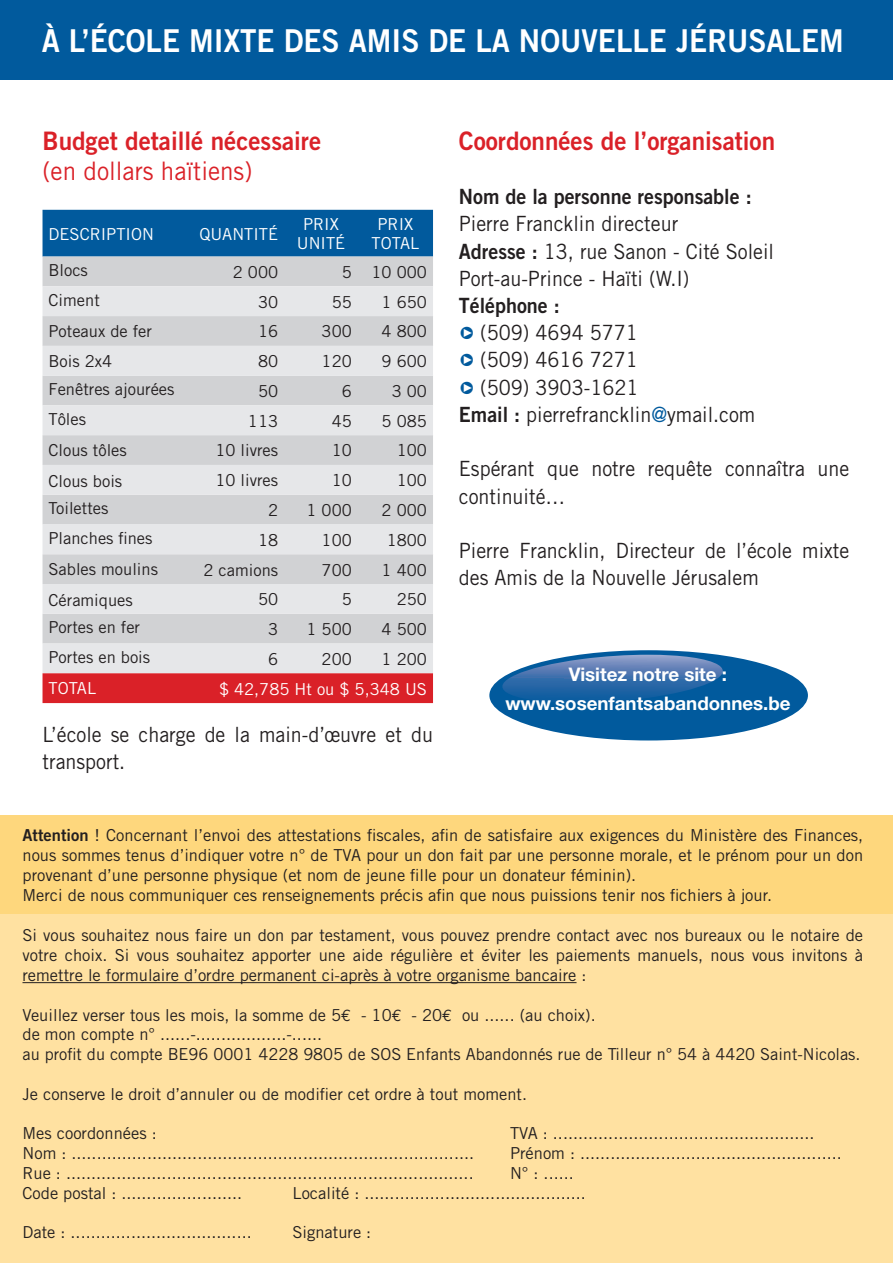
<style>
.page{position:relative;width:893px;height:1263px;background:#fff}
.page>*{position:absolute;margin:0;border:0;box-sizing:border-box;transform-origin:0 0}
.t1{font:31.5px "Trade Gothic Bold Two";color:#fff;scale:.94 1}
.t2{font:25.5px "Trade Gothic Bold Two";color:#da2128;scale:.95 1}
.t3{font:25.5px "Trade Gothic";color:#da2128;scale:.95 1}
.t4{font:21px/27.2px "Trade Gothic";color:#231f20;scale:.94 1}
.t5{font:21px "Trade Gothic Bold Two";color:#231f20;scale:.94 1}
.t6{font:700 18.75px/28.8px "Helvetica Neue";color:#fff;text-align:center}
.t7{font:16.5px/19.8px "Trade Gothic";color:#231f20}
.t8{font:16.5px/19.8px "Trade Gothic";color:#fff}
.s1{font-family:"Trade Gothic Bold Two"}
.s2{color:#015a9d}
.s3{font-family:"Euro Mono"}
</style>
<div class="page">
<div style="left:0;top:0;width:893px;height:80px;background:#015a9d"></div>
<div style="left:0;top:906px;width:893px;height:357px;background:#ffe1a1"></div>
<hr style="left:22px;top:982px;width:554px;height:1px;background:#231f20">
<div style="left:0;top:815px;width:893px;height:98px;background:#fed77d"></div>
<div style="left:43px;top:210px;width:390px;height:47px;background:#015a9d"></div>
<div style="left:43px;top:257px;width:390px;height:29px;background:#d1d2d4"></div>
<svg style="left:43px;top:286px;width:390px;height:387px;background:#dcdddf"></svg>
<div style="left:43px;top:673px;width:390px;height:30px;background:#da2128"></div>
<div style="left:489px;top:650px;width:319px;height:90px;background:#015a9d;border-radius:50%"></div>
<svg style="left:490px;top:655px;width:245px;height:51px"></svg>
<h1 class="t1" style="left:42px;top:21px;width:611px">à l’école Mixte des Am is de la Nouvelle</h1>
<h1 class="t1" style="left:676px;top:21px;width:118px">Jérusalem</h1>
<h2 class="t2" style="left:43px;top:125px;width:295px">Budget detaillé nécessaire</h2>
<h2 class="t3" style="left:43px;top:156px;width:222px">(en dollars haïtiens)</h2>
<p class="t8" style="left:49px;top:224px;width:11px">description</p>
<p class="t8" style="left:199px;top:224px;width:33px">Quantit</p>
<p class="t8" style="left:268px;top:224px;width:12px">é</p>
<p class="t8" style="left:297px;top:214px;width:44px;text-indent:6px">Prix<br>Unit</p>
<p class="t8" style="left:335px;top:233px;width:12px">é</p>
<p class="t8" style="left:378px;top:214px;width:37px">Prix</p>
<p class="t8" style="left:372px;top:233px;width:7px">total</p>
<p class="t7" style="left:49px;top:260px;width:41px">Blocs</p>
<p class="t7" style="left:233px;top:262px;width:47px">2 000</p>
<p class="t7" style="left:342px;top:262px;width:87px">5 10 000</p>
<p class="t7" style="left:49px;top:290px;width:53px">Ciment</p>
<p class="t7" style="left:258px;top:292px;width:22px">30</p>
<p class="t7" style="left:332px;top:292px;width:22px">55</p>
<p class="t7" style="left:382px;top:292px;width:47px">1 650</p>
<p class="t7" style="left:49px;top:321px;width:105px">Poteaux de fer</p>
<p class="t7" style="left:258px;top:321px;width:22px">16</p>
<p class="t7" style="left:322px;top:321px;width:32px">300</p>
<p class="t7" style="left:382px;top:321px;width:47px">4 800</p>
<p class="t7" style="left:49px;top:351px;width:65px">Bois 2x4</p>
<p class="t7" style="left:258px;top:351px;width:22px">80</p>
<p class="t7" style="left:322px;top:351px;width:32px">120</p>
<p class="t7" style="left:382px;top:351px;width:47px">9 600</p>
<p class="t7" style="left:49px;top:379px;width:128px">Fenêtres ajourées</p>
<p class="t7" style="left:258px;top:381px;width:22px">50</p>
<p class="t7" style="left:342px;top:381px;width:12px">6</p>
<p class="t7" style="left:392px;top:381px;width:37px">3 00</p>
<p class="t7" style="left:49px;top:409px;width:39px">Tôles</p>
<p class="t7" style="left:248px;top:411px;width:32px">113</p>
<p class="t7" style="left:332px;top:411px;width:22px">45</p>
<p class="t7" style="left:382px;top:411px;width:47px">5 085</p>
<p class="t7" style="left:49px;top:440px;width:80px">Clous tôles</p>
<p class="t7" style="left:215px;top:440px;width:64px">10 livres</p>
<p class="t7" style="left:332px;top:440px;width:22px">10</p>
<p class="t7" style="left:397px;top:440px;width:32px">100</p>
<p class="t7" style="left:49px;top:470px;width:75px">Clous bois</p>
<p class="t7" style="left:215px;top:470px;width:64px">10 livres</p>
<p class="t7" style="left:332px;top:470px;width:22px">10</p>
<p class="t7" style="left:397px;top:470px;width:32px">100</p>
<p class="t7" style="left:49px;top:498px;width:61px">Toilettes</p>
<p class="t7" style="left:268px;top:500px;width:12px">2</p>
<p class="t7" style="left:306px;top:500px;width:47px">1 000</p>
<p class="t7" style="left:382px;top:500px;width:47px">2 000</p>
<p class="t7" style="left:49px;top:528px;width:106px">Planches fines</p>
<p class="t7" style="left:258px;top:530px;width:22px">18</p>
<p class="t7" style="left:322px;top:530px;width:32px">100</p>
<p class="t7" style="left:387px;top:530px;width:42px">1800</p>
<p class="t7" style="left:49px;top:559px;width:111px">Sables moulins</p>
<p class="t7" style="left:203px;top:560px;width:76px">2 camions</p>
<p class="t7" style="left:322px;top:560px;width:32px">700</p>
<p class="t7" style="left:382px;top:560px;width:47px">1 400</p>
<p class="t7" style="left:49px;top:590px;width:86px">Céramiques</p>
<p class="t7" style="left:258px;top:589px;width:22px">50</p>
<p class="t7" style="left:342px;top:589px;width:12px">5</p>
<p class="t7" style="left:397px;top:589px;width:32px">250</p>
<p class="t7" style="left:49px;top:617px;width:93px">Portes en fer</p>
<p class="t7" style="left:268px;top:619px;width:12px">3</p>
<p class="t7" style="left:306px;top:619px;width:47px">1 500</p>
<p class="t7" style="left:382px;top:619px;width:47px">4 500</p>
<p class="t7" style="left:49px;top:647px;width:103px">Portes en bois</p>
<p class="t7" style="left:268px;top:649px;width:12px">6</p>
<p class="t7" style="left:322px;top:649px;width:32px">200</p>
<p class="t7" style="left:382px;top:649px;width:47px">1 200</p>
<p class="t8" style="left:49px;top:678px;width:7px">total</p>
<p class="t8" style="left:219px;top:679px;width:209px">$ 42,785 Ht ou $ 5,348 U S</p>
<p class="t4" style="left:43px;top:720px;width:417px">L’école se charge de la main-d’œuvre et du transport.</p>
<h2 class="t2" style="left:459px;top:125px;width:334px">Coordonnées de l’organisation</h2>
<p class="t5" style="left:459px;top:184px;width:313px">Nom de la personne responsable :</p>
<p class="t4" style="left:459px;top:210px;width:337px">Pierre Francklin directeur<br><span class="s1">Adresse :</span> 13, rue Sanon - Cité Soleil<br>Port-au-Prince - Haïti (W.I)</p>
<p class="t5" style="left:459px;top:292px;width:109px">Téléphone :</p>
<p class="t4" style="left:459px;top:319px;width:192px"><span class="s2">❑</span> (509) 4694 5771</p>
<p class="t4" style="left:459px;top:346px;width:192px"><span class="s2">❑</span> (509) 4616 7271</p>
<p class="t4" style="left:459px;top:373px;width:317px"><span class="s2">❑</span> (509) 3903-1621<br><span class="s1">Email :</span> pierrefrancklin<span class="s2">@</span>ymail.com</p>
<p class="t4" style="left:459px;top:455px;width:417px">Espérant que notre requête connaîtra une continuité…</p>
<p class="t4" style="left:459px;top:537px;width:417px">Pierre Francklin, Directeur de l’école mixte des Amis de la Nouvelle Jérusalem</p>
<p class="t6" style="left:505px;top:660px;width:287px">Visitez notre site : www.sosenfantsabandonnes.be</p>
<p class="t7" style="left:22px;top:825px;width:842px"><span class="s1">Attention</span> ! Concernant l’envoi des attestations fiscales, afin de satisfaire aux exigences du Ministère des Finances, nous sommes tenus d’indiquer votre n° de TVA pour un don fait par une personne morale, et le prénom pour un don provenant d’une personne physique (et nom de jeune fille pour un donateur féminin).<br>Merci de nous communiquer ces renseignements précis afin que nous puissions tenir nos fichiers à jour.</p>
<p class="t7" style="left:22px;top:925px;width:842px;text-align:justify">Si vous souhaitez nous faire un don par testament, vous pouvez prendre contact avec nos bureaux ou le notaire de votre choix. Si vous souhaitez apporter une aide régulière et éviter les paiements manuels, nous vous invitons à remettre le formulaire d’ordre permanent ci-après à votre organisme bancaire :</p>
<p class="t7" style="left:22px;top:1005px;width:839px">Veuillez verser tous les mois, la somme de 5<span class="s3">€</span> - 10<span class="s3">€</span> - 20<span class="s3">€</span> ou ...... (au choix).<br>de mon compte n° ......-..................-......<br>au profit du compte BE96 0001 4228 9805 de SOS Enfants Abandonnés rue de Tilleur n° 54 à 4420 Saint-Nicolas.</p>
<p class="t7" style="left:22px;top:1084px;width:506px">Je conserve le droit d’annuler ou de modifier cet ordre à tout moment.</p>
<p class="t7" style="left:22px;top:1123px;width:136px">Mes coordonnées :</p>
<p class="t7" style="left:510px;top:1123px;width:306px">TVA : ....................................................</p>
<p class="t7" style="left:22px;top:1143px;width:453px">Nom : ................................................................................</p>
<p class="t7" style="left:510px;top:1143px;width:333px">Prénom : ....................................................</p>
<p class="t7" style="left:22px;top:1163px;width:453px">Rue : .................................................................................</p>
<p class="t7" style="left:510px;top:1163px;width:65px">N° : ......</p>
<p class="t7" style="left:22px;top:1183px;width:221px">Code postal : ........................</p>
<p class="t7" style="left:293px;top:1183px;width:295px">Localité : ............................................</p>
<p class="t7" style="left:22px;top:1222px;width:231px">Date : ....................................</p>
<p class="t7" style="left:293px;top:1222px;width:80px">Signature :</p>
</div>
